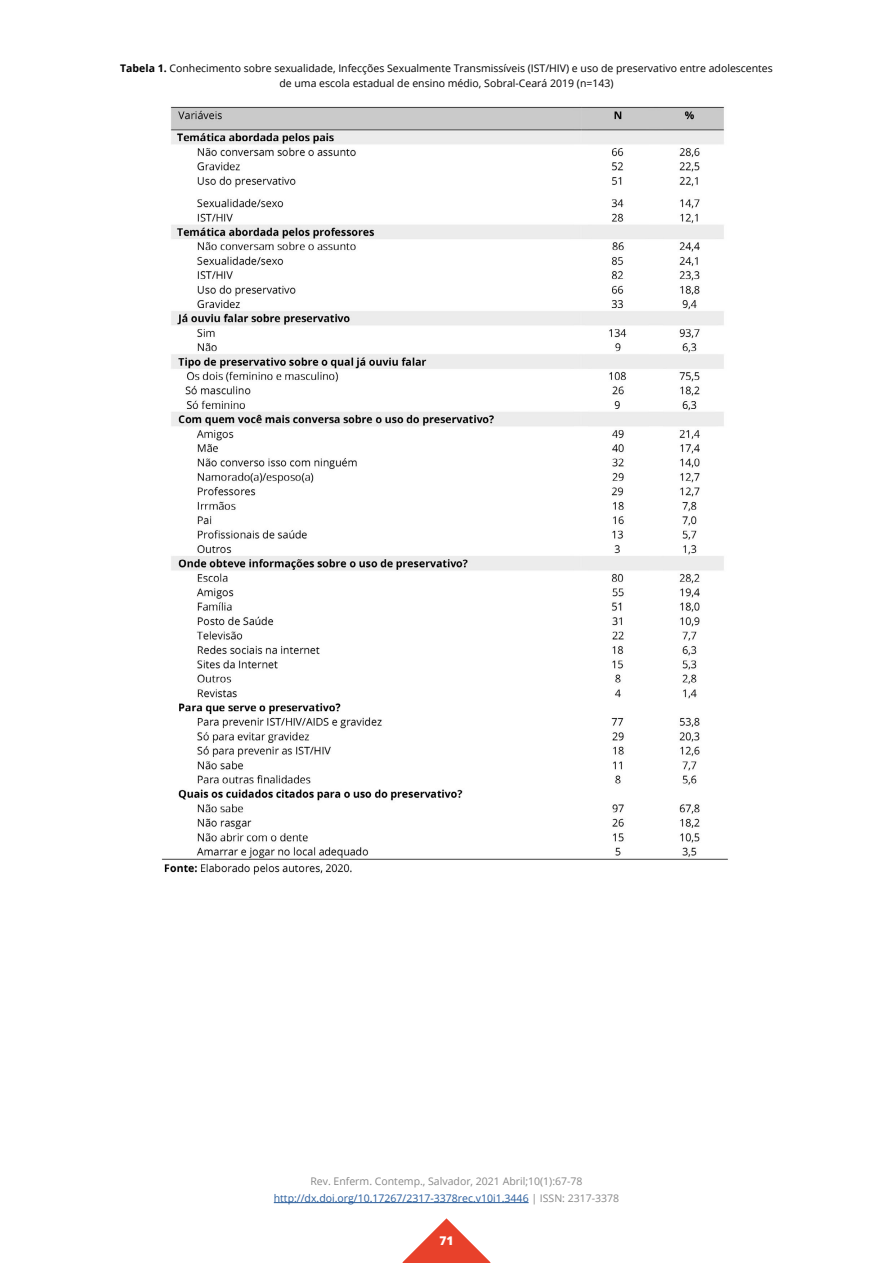
<style>
.page{position:relative;width:893px;height:1263px;background:#fff}
.page>*{position:absolute;margin:0;border:0;box-sizing:border-box;transform-origin:0 0}
.t1{font:800 12px "Open Sans";color:#fff}
.t2{font:10.5px/15px "Open Sans";color:#000;text-align:center}
.t3{font:10.5px/16.5px "Open Sans";color:#878787;text-align:center}
.s1{font-weight:700}
.s2{color:#265b9b}
</style>
<div class="page">
<svg style="left:402px;top:1218px;width:89px;height:45px"></svg>
<hr style="left:274px;top:1202px;width:255px;height:1px;background:#265b9b">
<img style="left:161px;top:106px;width:567px;height:769px">
<p class="t2" style="left:120px;top:60px;width:654px"><span class="s1">Tabela 1.</span> Conhecimento sobre sexualidade, Infecções Sexualmente Transmissíveis (IST/HIV) e uso de preservativo entre adolescentes de uma escola estadual de ensino médio, Sobral-Ceará 2019 (n=143)</p>
<p class="t3" style="left:274px;top:1173px;width:347px">Rev. Enferm. Contemp., Salvador, 2021 Abril;10(1):67-78 <span class="s2">http://dx.doi.org/10.17267/2317-3378rec.v10i1.3446</span> | ISSN: 2317-3378</p>
<p class="t1" style="left:439px;top:1232px;width:16px">71</p>
</div>
